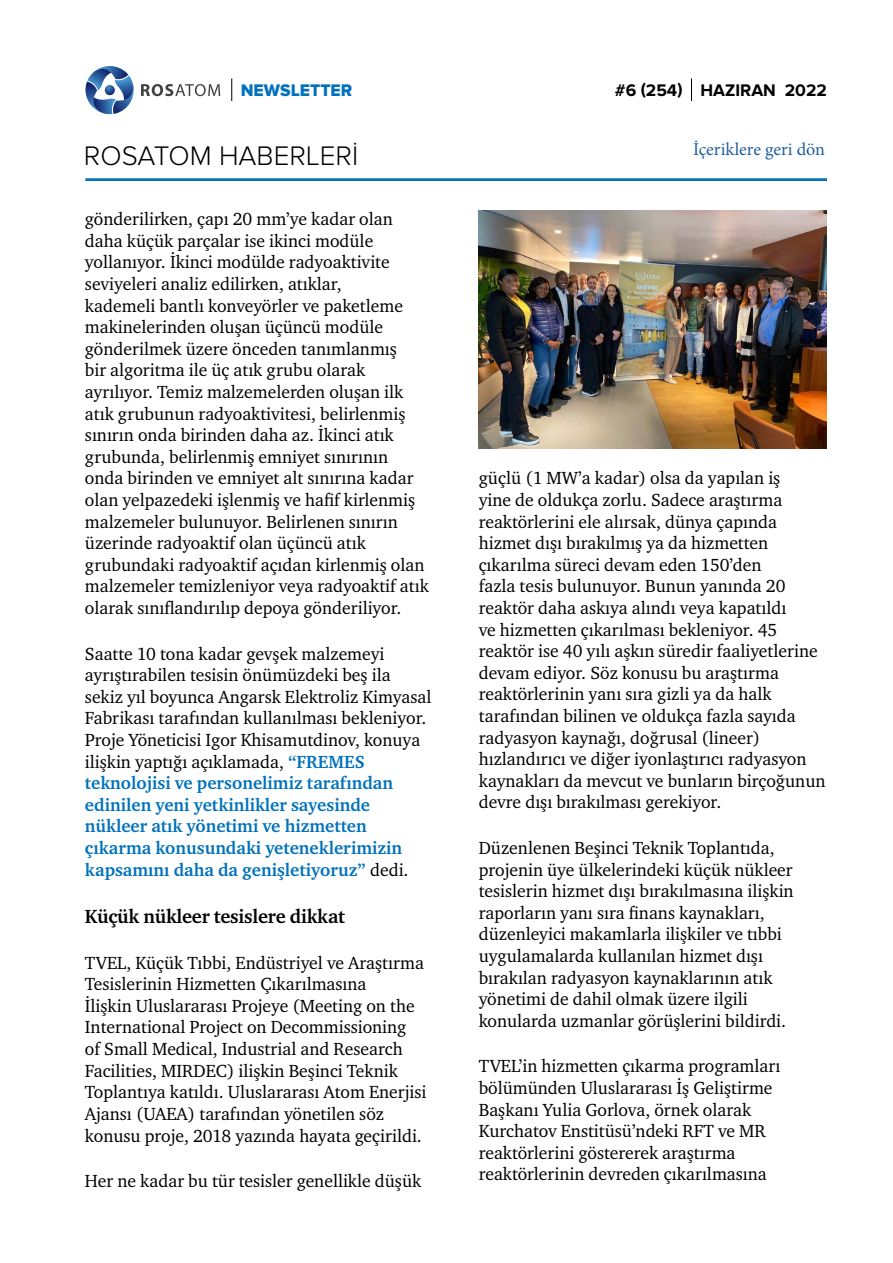
<style>
.page{position:relative;width:893px;height:1263px;background:#fff}
.page>*{position:absolute;margin:0;border:0;box-sizing:border-box;transform-origin:0 0}
.t1{font:300 27.9px "Proxima Nova";color:#000}
.t2{font:700 19.5px "Charter ITC";letter-spacing:-.01em;color:#000}
.t3{font:18px/21.6px "Charter ITC";color:#000}
.t4{font:18px "Minion Pro";color:#215e9e}
.t5{font:700 17.4px "Proxima Nova";color:#000}
.t6{font:17.4px "Proxima Nova Extrabld";color:#0072bc}
.s1{font-weight:700;color:#0072bc}
</style>
<div class="page">
<hr style="left:86px;top:179px;width:741px;height:2px;background:#0072bc">
<svg style="left:691px;top:78px;width:1px;height:23px"></svg>
<svg style="left:86px;top:66px;width:48px;height:48px"></svg>
<svg style="left:141px;top:84px;width:79px;height:12px"></svg>
<svg style="left:231px;top:78px;width:1px;height:23px"></svg>
<img style="left:479px;top:210px;width:348px;height:238px">
<p class="t6" style="left:241px;top:80px;width:113px">NEWSLETTER</p>
<p class="t5" style="left:615px;top:80px;width:214px">#6 (254) HAZIRAN 2022</p>
<h1 class="t1" style="left:84px;top:140px;width:276px">ROSATOM HABERLERİ</h1>
<p class="t3" style="left:85px;top:208px;width:345px">gönderilirken, çapı 20 mm’ye kadar olan daha küçük parçalar ise ikinci modüle yollanıyor. İkinci modülde radyoaktivite seviyeleri analiz edilirken, atıklar,<br>kademeli bantlı konveyörler ve paketleme makinelerinden oluşan üçüncü modüle gönderilmek üzere önceden tanımlanmış<br>bir algoritma ile üç atık grubu olarak ayrılıyor. Temiz malzemelerden oluşan ilk atık grubunun radyoaktivitesi, belirlenmiş sınırın onda birinden daha az. İkinci atık grubunda, belirlenmiş emniyet sınırının onda birinden ve emniyet alt sınırına kadar olan yelpazedeki işlenmiş ve hafif kirlenmiş malzemeler bulunuyor. Belirlenen sınırın üzerinde radyoaktif olan üçüncü atık grubundaki radyoaktif açıdan kirlenmiş olan malzemeler temizleniyor veya radyoaktif atık olarak sınıflandırılıp depoya gönderiliyor.</p>
<p class="t3" style="left:85px;top:643px;width:348px">Saatte 10 tona kadar gevşek malzemeyi ayrıştırabilen tesisin önümüzdeki beş ila sekiz yıl boyunca Angarsk Elektroliz Kimyasal Fabrikası tarafından kullanılması bekleniyor.<br>Proje Yöneticisi Igor Khisamutdinov, konuya ilişkin yaptığı açıklamada, <span class="s1">“FREMES teknolojisi ve personelimiz tarafından edinilen yeni yetkinlikler sayesinde nükleer atık yönetimi ve hizmetten çıkarma konusundaki yeteneklerimizin kapsamını daha da genişletiyoruz”</span> dedi.</p>
<p class="t2" style="left:85px;top:904px;width:262px">Küçük nükleer tesislere dikkat</p>
<p class="t3" style="left:85px;top:952px;width:343px">TVEL, Küçük Tıbbi, Endüstriyel ve Araştırma Tesislerinin Hizmetten Çıkarılmasına<br>İlişkin Uluslararası Projeye (Meeting on the International Project on Decommissioning<br>of Small Medical, Industrial and Research Facilities, MIRDEC) ilişkin Beşinci Teknik Toplantıya katıldı. Uluslararası Atom Enerjisi Ajansı (UAEA) tarafından yönetilen söz konusu proje, 2018 yazında hayata geçirildi.</p>
<p class="t3" style="left:85px;top:1170px;width:338px">Her ne kadar bu tür tesisler genellikle düşük</p>
<p class="t4" style="left:693px;top:137px;width:134px">İçeriklere geri dön</p>
<p class="t3" style="left:479px;top:467px;width:348px">güçlü (1 MW’a kadar) olsa da yapılan iş<br>yine de oldukça zorlu. Sadece araştırma reaktörlerini ele alırsak, dünya çapında hizmet dışı bırakılmış ya da hizmetten çıkarılma süreci devam eden 150’den<br>fazla tesis bulunuyor. Bunun yanında 20 reaktör daha askıya alındı veya kapatıldı<br>ve hizmetten çıkarılması bekleniyor. 45 reaktör ise 40 yılı aşkın süredir faaliyetlerine devam ediyor. Söz konusu bu araştırma reaktörlerinin yanı sıra gizli ya da halk tarafından bilinen ve oldukça fazla sayıda radyasyon kaynağı, doğrusal (lineer) hızlandırıcı ve diğer iyonlaştırıcı radyasyon kaynakları da mevcut ve bunların birçoğunun devre dışı bırakılması gerekiyor.</p>
<p class="t3" style="left:479px;top:837px;width:316px">Düzenlenen Beşinci Teknik Toplantıda, projenin üye ülkelerindeki küçük nükleer tesislerin hizmet dışı bırakılmasına ilişkin raporların yanı sıra finans kaynakları, düzenleyici makamlarla ilişkiler ve tıbbi uygulamalarda kullanılan hizmet dışı bırakılan radyasyon kaynaklarının atık yönetimi de dahil olmak üzere ilgili konularda uzmanlar görüşlerini bildirdi.</p>
<p class="t3" style="left:479px;top:1055px;width:303px">TVEL’in hizmetten çıkarma programları bölümünden Uluslararası İş Geliştirme Başkanı Yulia Gorlova, örnek olarak Kurchatov Enstitüsü’ndeki RFT ve MR reaktörlerini göstererek araştırma reaktörlerinin devreden çıkarılmasına</p>
</div>
